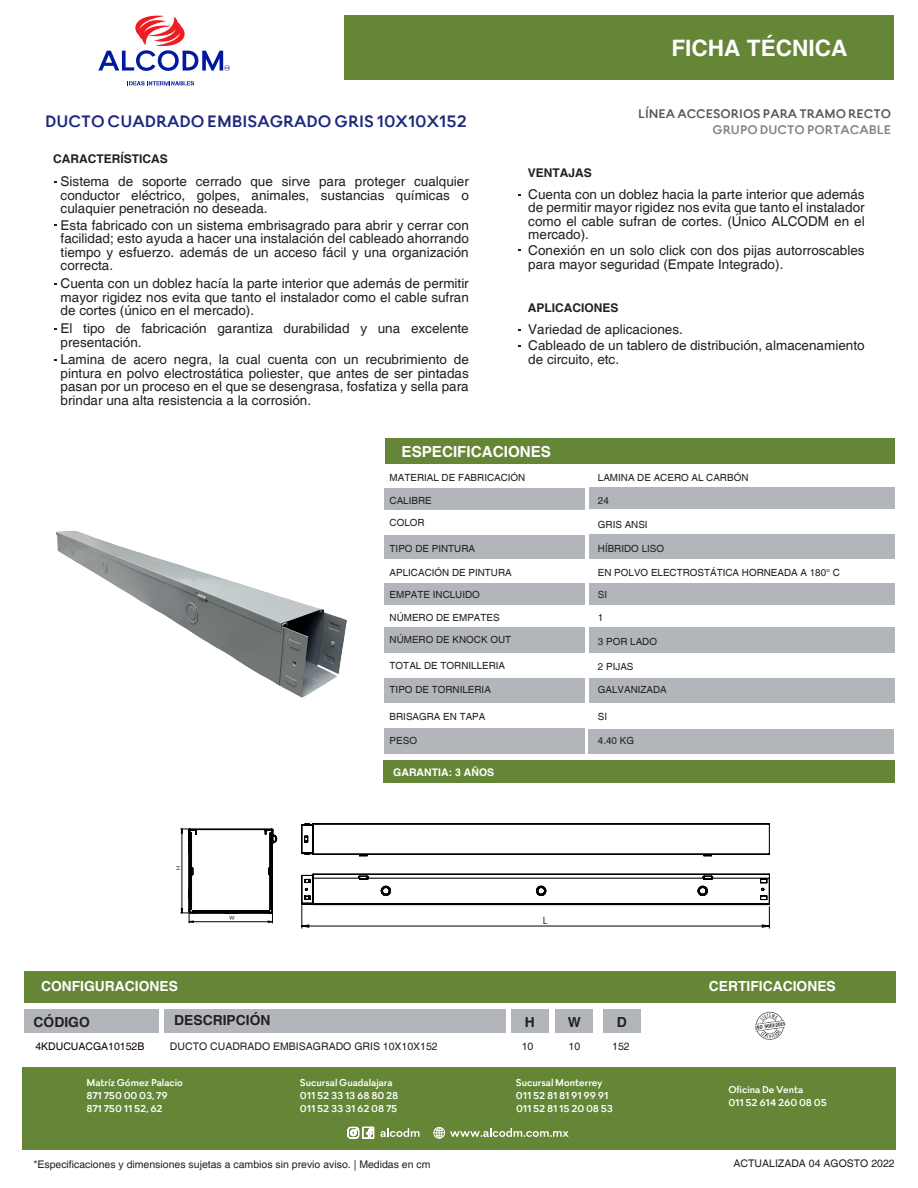
<style>
.page{position:relative;width:918px;height:1188px;background:#fff}
.page>*{position:absolute;margin:0;border:0;box-sizing:border-box;transform-origin:0 0}
.t1{font:700 22.65px "Helvetica";color:#fff}
.t2{font:700 18px "Firme";color:#1d297c}
.t3{font:700 15.15px "Helvetica";color:#fff}
.t4{font:700 13.8px "Helvetica";color:#fff}
.t5{font:700 13.8px "Helvetica";color:#231f20}
.t6{font:700 13.65px "Firme";color:#57585a}
.t7{font:700 13.65px "Firme";color:#808285}
.t8{font:13.5px/13.5px "Helvetica";color:#231f20;text-align:justify}
.t9{font:700 12px "Helvetica";color:#231f20}
.t10{font:700 10.8px/13px "Firme";letter-spacing:-.01em;color:#fff}
.t11{font:10.5px "Helvetica";color:#231f20}
.t12{font:10.5px "Helvetica";color:#120304}
.t13{font:700 10.5px "Helvetica";color:#fff}
.t14{font:10.05px "Century Gothic";color:#000001}
.t15{font:9.9px "Helvetica";color:#231f20}
.t16{font:5.85px "Century Gothic";color:#000001}
</style>
<div class="page">
<svg style="left:180px;top:828px;width:98px;height:95px"></svg>
<svg style="left:301px;top:873px;width:469px;height:55px"></svg>
<svg style="left:301px;top:823px;width:469px;height:34px"></svg>
<div style="left:24px;top:1009px;width:134px;height:24px;background:#b2b6bb"></div>
<div style="left:164px;top:1009px;width:342px;height:24px;background:#b2b6bb"></div>
<div style="left:511px;top:1009px;width:38px;height:24px;background:#b2b6bb"></div>
<div style="left:556px;top:1009px;width:37px;height:24px;background:#b2b6bb"></div>
<div style="left:603px;top:1009px;width:38px;height:24px;background:#b2b6bb"></div>
<div style="left:24px;top:972px;width:872px;height:31px;background:#648636"></div>
<svg style="left:755px;top:1012px;width:30px;height:28px"></svg>
<div style="left:22px;top:1067px;width:874px;height:82px;background:#648636"></div>
<div style="left:433px;top:1127px;width:12px;height:12px;border:1px solid #fff;border-radius:50%"></div>
<svg style="left:434px;top:1127px;width:135px;height:12px"></svg>
<svg style="left:380px;top:1128px;width:39px;height:9px"></svg>
<svg style="left:347px;top:1127px;width:27px;height:12px"></svg>
<div style="left:384px;top:627px;width:201px;height:25px;background:#b2b6bb"></div>
<div style="left:384px;top:728px;width:200px;height:25px;background:#b2b6bb"></div>
<div style="left:588px;top:729px;width:306px;height:24px;background:#b2b6bb"></div>
<div style="left:384px;top:677px;width:201px;height:25px;background:#b2b6bb"></div>
<div style="left:589px;top:627px;width:305px;height:25px;background:#b2b6bb"></div>
<div style="left:589px;top:678px;width:305px;height:24px;background:#b2b6bb"></div>
<div style="left:384px;top:583px;width:200px;height:22px;background:#b2b6bb"></div>
<div style="left:589px;top:583px;width:305px;height:22px;background:#b2b6bb"></div>
<div style="left:384px;top:488px;width:201px;height:22px;background:#b2b6bb"></div>
<div style="left:384px;top:535px;width:201px;height:24px;background:#b2b6bb"></div>
<div style="left:589px;top:487px;width:305px;height:22px;background:#b2b6bb"></div>
<div style="left:589px;top:534px;width:305px;height:25px;background:#b2b6bb"></div>
<div style="left:385px;top:438px;width:509px;height:26px;background:#648636"></div>
<div style="left:383px;top:761px;width:512px;height:22px;background:#648636"></div>
<svg style="left:127px;top:81px;width:67px;height:5px"></svg>
<svg style="left:98px;top:16px;width:132px;height:55px"></svg>
<div style="left:344px;top:16px;width:549px;height:64px;background:#648636"></div>
<img style="left:56px;top:531px;width:291px;height:167px">
<h2 class="t2" style="left:45px;top:110px;width:423px">DUCTO CUADRADO EMBISAGRADO GRIS 10X10X152</h2>
<p class="t9" style="left:53px;top:151px;width:116px">CARACTERÍSTICAS</p>
<p class="t8" style="left:61px;top:175px;width:410px">Sistema de soporte cerrado que sirve para proteger cualquier conductor eléctrico, golpes, animales, sustancias químicas o culaquier penetración no deseada.</p>
<p class="t8" style="left:61px;top:219px;width:410px">Esta fabricado con un sistema embrisagrado para abrir y cerrar con facilidad; esto ayuda a hacer una instalación del cableado ahorrando tiempo y esfuerzo. además de un acceso fácil y una organización correcta.</p>
<p class="t8" style="left:61px;top:277px;width:410px">Cuenta con un doblez hacía la parte interior que además de permitir mayor rigidez nos evita que tanto el instalador como el cable sufran de cortes (único en el mercado).</p>
<p class="t8" style="left:61px;top:322px;width:410px">El tipo de fabricación garantiza durabilidad y una excelente presentación.</p>
<p class="t8" style="left:61px;top:354px;width:410px">Lamina de acero negra, la cual cuenta con un recubrimiento de pintura en polvo electrostática poliester, que antes de ser pintadas pasan por un proceso en el que se desengrasa, fosfatiza y sella para brindar una alta resistencia a la corrosión.</p>
<h1 class="t1" style="left:671px;top:34px;width:178px">FICHA TÉCNICA</h1>
<p class="t6" style="left:638px;top:106px;width:255px">LÍNEA ACCESORIOS PARA TRAMO RECTO</p>
<p class="t9" style="left:528px;top:165px;width:66px">VENTAJAS</p>
<p class="t7" style="left:712px;top:121px;width:180px">GRUPO DUCTO PORTACABLE</p>
<p class="t8" style="left:528px;top:188px;width:338px">Cuenta con un doblez hacia la parte interior que además de permitir mayor rigidez nos evita que tanto el instalador como el cable sufran de cortes. (Único ALCODM en el mercado).</p>
<p class="t8" style="left:528px;top:244px;width:338px">Conexión en un solo click con dos pijas autorroscables para mayor seguridad (Empate Integrado).</p>
<p class="t9" style="left:528px;top:300px;width:92px">APLICACIONES</p>
<p class="t8" style="left:528px;top:321px;width:338px;line-height:16.2px">Variedad de aplicaciones.<br>Cableado de un tablero de distribución, almacenamiento</p>
<p class="t8" style="left:528px;top:353px;width:92px">de circuito, etc.</p>
<p class="t3" style="left:402px;top:442px;width:151px">ESPECIFICACIONES</p>
<p class="t15" style="left:390px;top:472px;width:137px">MATERIAL DE FABRICACIÓN</p>
<p class="t15" style="left:390px;top:494px;width:44px">CALIBRE</p>
<p class="t15" style="left:390px;top:517px;width:37px">COLOR</p>
<p class="t15" style="left:390px;top:542px;width:87px">TIPO DE PINTURA</p>
<p class="t15" style="left:390px;top:566px;width:124px">APLICACIÓN DE PINTURA</p>
<p class="t15" style="left:390px;top:589px;width:92px">EMPATE INCLUIDO</p>
<p class="t15" style="left:390px;top:612px;width:112px">NÚMERO DE EMPATES</p>
<p class="t15" style="left:390px;top:634px;width:123px">NÚMERO DE KNOCK OUT</p>
<p class="t15" style="left:390px;top:660px;width:117px">TOTAL DE TORNILLERIA</p>
<p class="t15" style="left:390px;top:684px;width:103px">TIPO DE TORNILERIA</p>
<p class="t15" style="left:598px;top:472px;width:152px">LAMINA DE ACERO AL CARBÓN</p>
<p class="t15" style="left:598px;top:494px;width:12px">24</p>
<p class="t15" style="left:598px;top:518px;width:51px">GRIS ANSI</p>
<p class="t15" style="left:598px;top:543px;width:68px">HÍBRIDO LISO</p>
<p class="t15" style="left:598px;top:567px;width:244px">EN POLVO ELECTROSTÁTICA HORNEADA A 180° C</p>
<p class="t15" style="left:598px;top:589px;width:11px">SI</p>
<p class="t15" style="left:598px;top:612px;width:7px">1</p>
<p class="t15" style="left:598px;top:636px;width:61px">3 POR LADO</p>
<p class="t15" style="left:598px;top:661px;width:37px">2 PIJAS</p>
<p class="t15" style="left:598px;top:684px;width:70px">GALVANIZADA</p>
<p class="t15" style="left:390px;top:711px;width:97px">BRISAGRA EN TAPA</p>
<p class="t15" style="left:598px;top:711px;width:11px">SI</p>
<p class="t15" style="left:390px;top:735px;width:29px">PESO</p>
<p class="t15" style="left:598px;top:735px;width:38px">4.40 KG</p>
<p class="t16" style="left:174px;top:870px;width:6px;rotate:-90deg">H</p>
<p class="t13" style="left:393px;top:766px;width:102px">GARANTIA: 3 AÑOS</p>
<p class="t16" style="left:229px;top:914px;width:7px">W</p>
<p class="t14" style="left:543px;top:913px;width:6px">L</p>
<p class="t4" style="left:41px;top:978px;width:139px">CONFIGURACIONES</p>
<p class="t4" style="left:709px;top:978px;width:129px">CERTIFICACIONES</p>
<p class="t5" style="left:34px;top:1013px;width:58px">CÓDIGO</p>
<p class="t5" style="left:174px;top:1012px;width:98px">DESCRIPCIÓN</p>
<p class="t5" style="left:525px;top:1013px;width:12px">H</p>
<p class="t5" style="left:568px;top:1013px;width:15px">W</p>
<p class="t5" style="left:617px;top:1013px;width:12px">D</p>
<p class="t12" style="left:35px;top:1040px;width:111px">4KDUCUACGA10152B</p>
<p class="t11" style="left:170px;top:1040px;width:269px">DUCTO CUADRADO EMBISAGRADO GRIS 10X10X152</p>
<p class="t11" style="left:522px;top:1040px;width:13px">10</p>
<p class="t11" style="left:569px;top:1040px;width:13px">10</p>
<p class="t11" style="left:612px;top:1040px;width:19px">152</p>
<p class="t10" style="left:86px;top:1076px;width:98px">Matríz Gómez Palacio<br>871 750 00 03, 79<br>871 750 11 52, 62</p>
<p class="t10" style="left:300px;top:1076px;width:100px">Sucursal Guadalajara<br>011 52 33 13 68 80 28<br>011 52 33 31 62 08 75</p>
<p class="t10" style="left:516px;top:1076px;width:99px">Sucursal Monterrey<br>011 52 81 81 91 99 91<br>011 52 81 15 20 08 53</p>
<p class="t10" style="left:728px;top:1083px;width:100px">Oficina De Venta<br>011 52 614 260 08 05</p>
<p class="t11" style="left:33px;top:1158px;width:399px">*Especificaciones y dimensiones sujetas a cambios sin previo aviso. | Medidas en cm</p>
<p class="t11" style="left:734px;top:1158px;width:163px">ACTUALIZADA 04 AGOSTO 2022</p>
</div>
